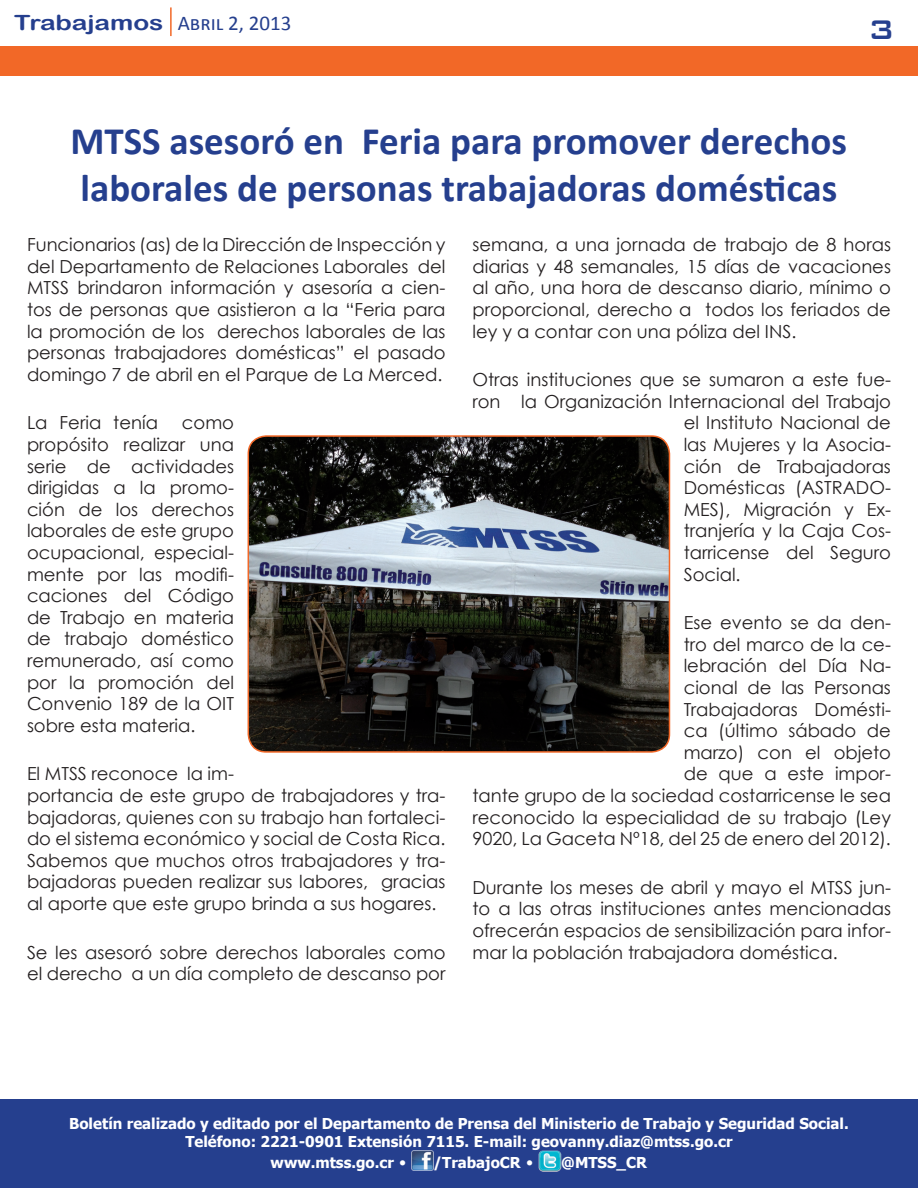
<style>
.page{position:relative;width:918px;height:1188px;background:#fff}
.page>*{position:absolute;margin:0;border:0;box-sizing:border-box;transform-origin:0 0}
.t1{font:700 39px/46.8px "Calibri";color:#253f8e}
.t2{font:500 36px "Bank Gothic";color:#253f8e}
.t3{font:21px "Calibri";color:#253f8e}
.t4{font:18px/21.6px "Century Gothic";color:#231f20;text-align:justify}
.t5{font:700 15px/18px "Tahoma";color:#fff;text-align:center}
.s1{font-family:"Arial Rounded MT Bold"}
.s2{font-family:"Palatino";font-weight:400}
</style>
<div class="page">
<div style="left:0;top:46px;width:918px;height:30px;background:#f26827"></div>
<hr style="left:170px;top:7px;width:2px;height:29px;background:#f26827">
<div style="left:0;top:1099px;width:918px;height:89px;background:#253f8e"></div>
<img style="left:412px;top:1150px;width:21px;height:20px">
<img style="left:539px;top:1151px;width:22px;height:20px">
<img style="left:248px;top:436px;width:421px;height:316px">
<div style="left:248px;top:435px;width:422px;height:318px;border:2px solid #f26827;border-radius:18px"></div>
<p class="t3" style="left:14px;top:10px;width:279px"><span class="s1">Trabajamos</span> Abril 2, 2013</p>
<h2 class="t2" style="left:868px;top:1px;width:29px">3</h2>
<h1 class="t1" style="left:71px;top:116px;width:778px">MTSS asesoró en Feria para promover derechos laborales de personas trabajadoras domésticas</h1>
<p class="t4" style="left:27px;top:234px;width:420px">Funcionarios (as) de la Dirección de Inspección y del Departamento de Relaciones Laborales del MTSS brindaron información y asesoría a cien&shy;tos de personas que asistieron a la “Feria para la promoción de los derechos laborales de las personas trabajadores domésticas” el pasado domingo 7 de abril en el Parque de La Merced.</p>
<p class="t4" style="left:27px;top:412px;width:132px">La Feria tenía</p>
<p class="t4" style="left:27px;top:412px;width:209px;text-indent:155px">como propósito realizar una serie de actividades dirigidas a la promo&shy;ción de los derechos laborales de este grupo ocupacional, especial&shy;mente por las modifi&shy;caciones del Código de Trabajo en materia de trabajo doméstico remunerado, así como por la promoción del Convenio 189 de la OIT sobre esta materia.</p>
<p class="t4" style="left:27px;top:763px;width:420px;text-align:left">El MTSS reconoce la im-<br>portancia de este grupo de trabajadores y tra&shy;bajadoras, quienes con su trabajo han fortaleci&shy;do el sistema económico y social de Costa Rica.<br>Sabemos que muchos otros trabajadores y tra&shy;bajadoras pueden realizar sus labores, gracias al aporte que este grupo brinda a sus hogares.</p>
<p class="t4" style="left:27px;top:941px;width:420px">Se les asesoró sobre derechos laborales como el derecho a un día completo de descanso por</p>
<p class="t4" style="left:472px;top:234px;width:420px">semana, a una jornada de trabajo de 8 horas diarias y 48 semanales, 15 días de vacaciones al año, una hora de descanso diario, mínimo o proporcional, derecho a todos los feriados de ley y a contar con una póliza del INS.</p>
<p class="t4" style="left:472px;top:369px;width:420px">Otras instituciones que se sumaron a este fue-</p>
<p class="t4" style="left:472px;top:390px;width:420px">ron la Organización Internacional del Trabajo</p>
<p class="t4" style="left:684px;top:412px;width:209px">el Instituto Nacional de</p>
<p class="t4" style="left:684px;top:433px;width:209px">las Mujeres y la Asocia-</p>
<p class="t4" style="left:684px;top:455px;width:209px">ción de Trabajadoras</p>
<p class="t4" style="left:684px;top:477px;width:209px">Domésticas (ASTRADO-</p>
<p class="t4" style="left:684px;top:498px;width:209px">MES), Migración y Ex-</p>
<p class="t4" style="left:684px;top:520px;width:209px">tranjería y la Caja Cos-</p>
<p class="t4" style="left:684px;top:541px;width:209px">tarricense del Seguro</p>
<p class="t4" style="left:684px;top:563px;width:58px">Social.</p>
<p class="t4" style="left:472px;top:612px;width:420px;text-align:right">Ese evento se da den-<br>tro del marco de la ce-<br>lebración del Día Na-<br>cional de las Personas<br>Trabajadoras Domésti-<br>ca (último sábado de<br>marzo) con el objeto<br>de que a este impor-<br>tante grupo de la sociedad costarricense le sea reconocido la especialidad de su trabajo (Ley<br>9020, La Gaceta Nº18, del 25 de enero del 2012).</p>
<p class="t4" style="left:472px;top:876px;width:420px">Durante los meses de abril y mayo el MTSS jun&shy;to a las otras instituciones antes mencionadas ofrecerán espacios de sensibilización para infor&shy;mar la población trabajadora doméstica.</p>
<p class="t5" style="left:69px;top:1114px;width:781px">Boletín realizado y editado por el Departamento de Prensa del Ministerio de Trabajo y Seguridad Social.<br>Teléfono: 2221-0901 Extensión 7115. E-mail: geovanny.diaz@mtss.go.cr</p>
<p class="t5" style="left:271px;top:1153px;width:138px">www.mtss.go.cr <span class="s2">•</span></p>
<p class="t5" style="left:433px;top:1153px;width:102px">/TrabajoCR <span class="s2">•</span></p>
<p class="t5" style="left:561px;top:1153px;width:87px">@MTSS_CR</p>
</div>
